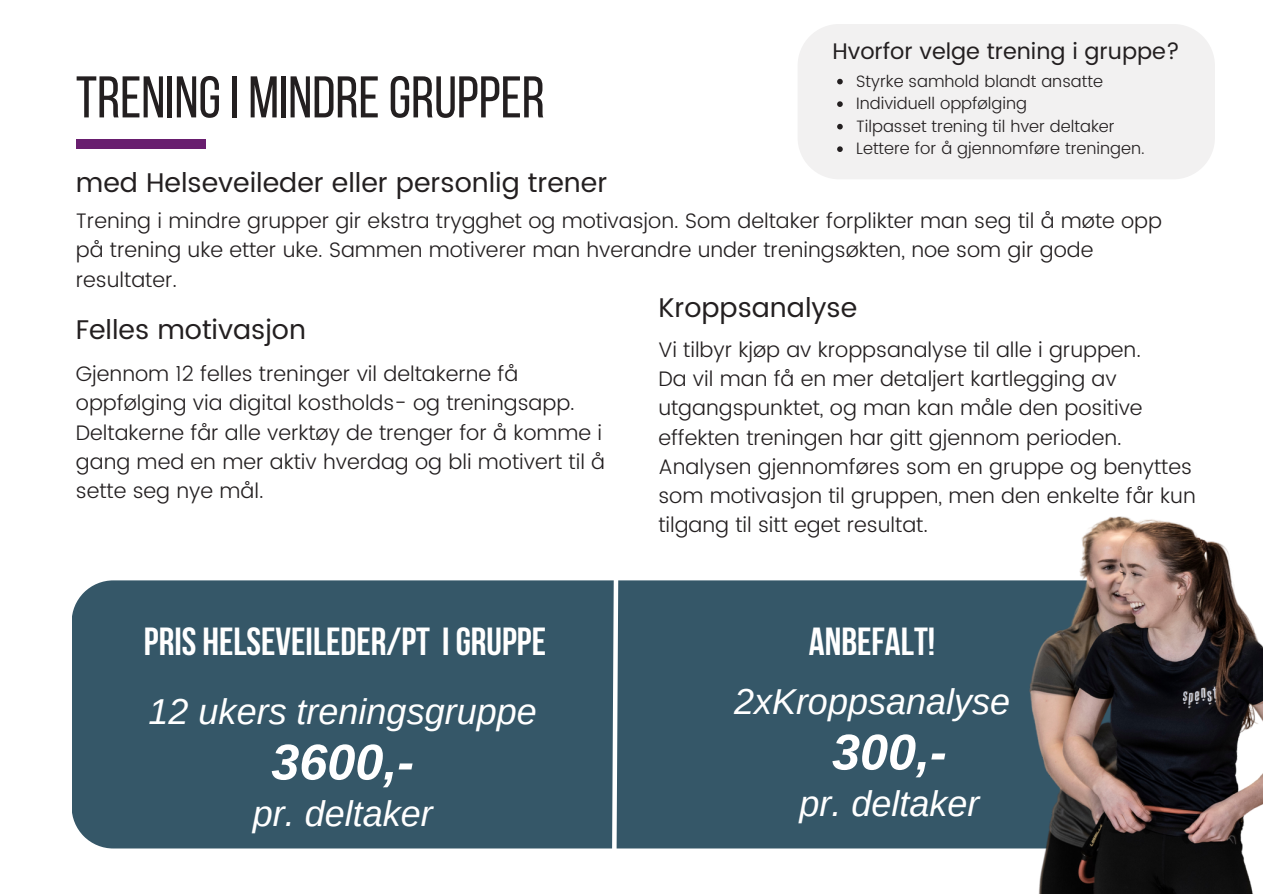
<style>
.page{position:relative;width:1263px;height:894px;background:#fff}
.page>*{position:absolute;margin:0;border:0;box-sizing:border-box;transform-origin:0 0}
.t1{font:58.65px "Bebas Neue";color:#231f20}
.t2{font:italic 700 50.4px "Arimo";color:#fff}
.t3{font:700 39px "Bebas Neue";color:#fff}
.t4{font:italic 36px "Arimo";color:#fff}
.t5{font:27px "Poppins";color:#231f20}
.t6{font:22.5px "Poppins";color:#231f20}
.t7{font:300 21px/29.2px "Poppins";color:#231f20}
.t8{font:300 16.5px "Poppins";color:#231f20}
</style>
<div class="page">
<div style="left:76px;top:139px;width:129px;height:9px;background:#691e6f"></div>
<div style="left:72px;top:580px;width:948px;height:268px;background:#355768"></div>
<svg style="left:609px;top:580px;width:12px;height:269px"></svg>
<div style="left:798px;top:24px;width:417px;height:155px;background:#f2f1f1"></div>
<img style="left:1020px;top:516px;width:243px;height:377px">
<svg style="left:837px;top:79px;width:6px;height:5px"></svg>
<svg style="left:837px;top:101px;width:6px;height:6px"></svg>
<svg style="left:837px;top:124px;width:6px;height:5px"></svg>
<svg style="left:837px;top:146px;width:6px;height:6px"></svg>
<p class="t1" style="left:76px;top:73px;width:471px">TRENINGI MINDREGRUPPER</p>
<h1 class="t5" style="left:76px;top:167px;width:533px">med Helseveileder eller personlig trener</h1>
<h6 class="t6" style="left:832px;top:38px;width:349px">Hvorfor velge trening i gruppe?</h6>
<h5 class="t8" style="left:856px;top:71px;width:248px">Styrke samhold blandt ansatte</h5>
<h6 class="t8" style="left:856px;top:94px;width:172px">Individuell oppfølging</h6>
<h5 class="t8" style="left:856px;top:116px;width:260px">Tilpasset trening til hver deltaker</h5>
<h5 class="t8" style="left:856px;top:139px;width:290px">Lettere for å gjennomføre treningen.</h5>
<p class="t7" style="left:76px;top:206px;width:1088px">Trening i mindre grupper gir ekstra trygghet og motivasjon. Som deltaker forplikter man seg til å møte opp på trening uke etter uke. Sammen motiverer man hverandre under treningsøkten, noe som gir gode resultater.</p>
<h4 class="t5" style="left:76px;top:313px;width:232px">Felles motivasjon</h4>
<h6 class="t7" style="left:76px;top:359px;width:531px">Gjennom 12 felles treninger vil deltakerne få oppfølging via digital kostholds- og treningsapp.<br>Deltakerne får alle verktøy de trenger for å komme i gang med en mer aktiv hverdag og bli motivert til å sette seg nye mål.</h6>
<h2 class="t3" style="left:144px;top:625px;width:404px">PRIS HELSEVEILEDER/PT I GRUPPE</h2>
<h6 class="t4" style="left:149px;top:691px;width:390px">12 ukers treningsgruppe</h6>
<p class="t2" style="left:271px;top:733px;width:144px">3600,-</p>
<h4 class="t4" style="left:253px;top:793px;width:181px">pr. deltaker</h4>
<h3 class="t5" style="left:658px;top:291px;width:200px">Kroppsanalyse</h3>
<p class="t7" style="left:658px;top:335px;width:539px">Vi tilbyr kjøp av kroppsanalyse til alle i gruppen.<br>Da vil man få en mer detaljert kartlegging av utgangspunktet, og man kan måle den positive effekten treningen har gitt gjennom perioden.<br>Analysen gjennomføres som en gruppe og benyttes som motivasjon til gruppen, men den enkelte får kun tilgang til sitt eget resultat.</p>
<h3 class="t3" style="left:809px;top:625px;width:128px">ANBEFALT!</h3>
<h4 class="t4" style="left:734px;top:681px;width:278px">2xKroppsanalyse</h4>
<h2 class="t2" style="left:832px;top:723px;width:116px">300,-</h2>
<h4 class="t4" style="left:799px;top:783px;width:181px">pr. deltaker</h4>
</div>
